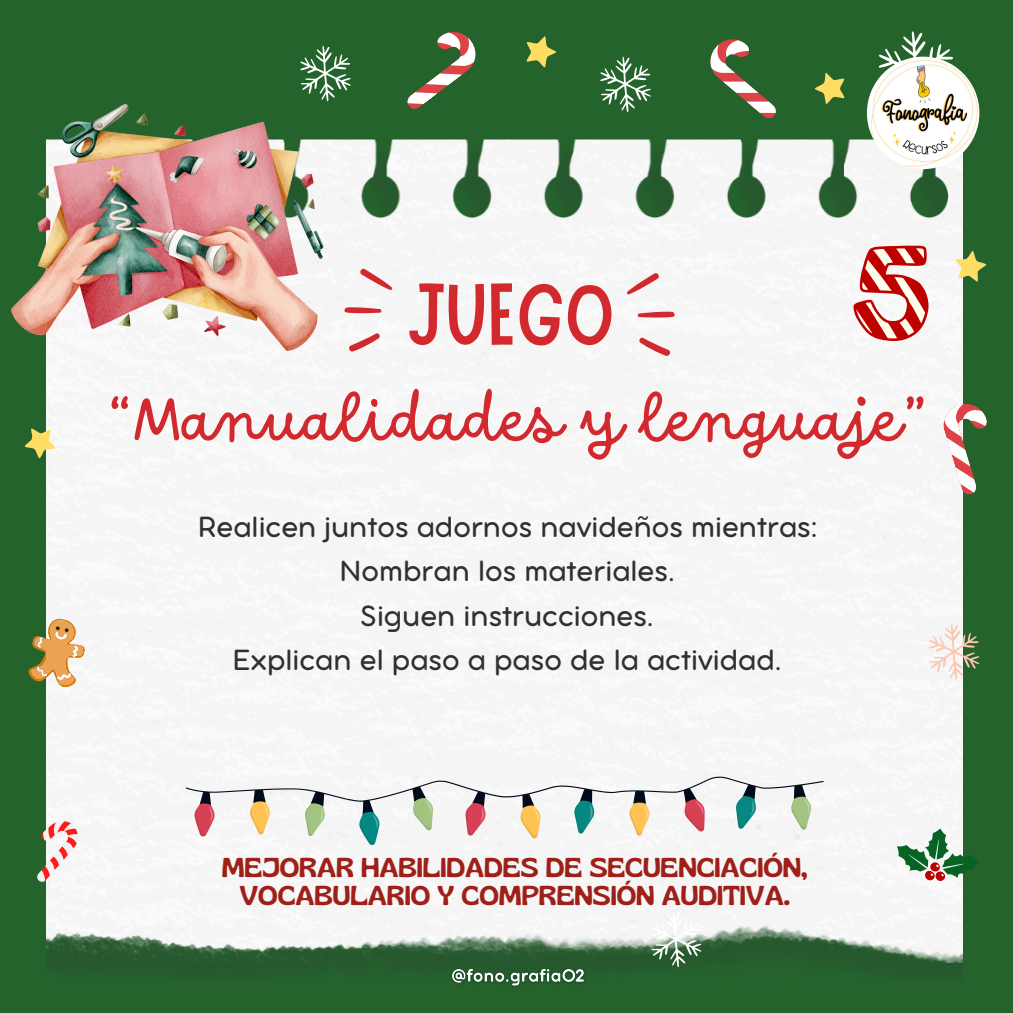
<style>
.page{position:relative;width:1013px;height:1013px;background:#fff}
.page>*{position:absolute;margin:0;border:0;box-sizing:border-box;transform-origin:0 0}
.t1{font:88px "Marykate";color:#d1292e}
.t2{font:65.75px "DO Script Regular";color:#d1292e}
.t3{font:31.75px/44px "Aristotelica Pro Tx";color:#303030;text-align:center}
.t4{font:27.25px/28.6px "Gliker";color:#9f2018;text-align:center}
</style>
<div class="page">
<div style="left:0;top:0;width:1012px;height:1012px;background:#25632d"></div>
<div style="left:46px;top:140px;width:916px;height:830px;background:#f5f5f5"></div>
<svg style="left:626px;top:266px;width:50px;height:91px;background:#f1dcdd"></svg>
<svg style="left:343px;top:262px;width:50px;height:91px;background:#f1dcdd"></svg>
<svg style="left:650px;top:911px;width:51px;height:56px"></svg>
<svg style="left:300px;top:46px;width:51px;height:55px"></svg>
<svg style="left:600px;top:57px;width:50px;height:55px"></svg>
<svg style="left:878px;top:31px;width:75px;height:41px"></svg>
<svg style="left:407px;top:32px;width:69px;height:77px"></svg>
<svg style="left:710px;top:39px;width:66px;height:80px"></svg>
<svg style="left:938px;top:399px;width:49px;height:97px"></svg>
<svg style="left:526px;top:36px;width:30px;height:31px"></svg>
<svg style="left:815px;top:73px;width:29px;height:31px"></svg>
<svg style="left:948px;top:245px;width:39px;height:42px"></svg>
<svg style="left:25px;top:423px;width:32px;height:38px"></svg>
<svg style="left:186px;top:776px;width:637px;height:69px;background:#dfdeda"></svg>
<svg style="left:928px;top:624px;width:51px;height:55px"></svg>
<img style="left:37px;top:821px;width:40px;height:60px">
<svg style="left:896px;top:828px;width:83px;height:53px"></svg>
<svg style="left:28px;top:613px;width:63px;height:77px"></svg>
<svg style="left:853px;top:245px;width:76px;height:96px;background:#e08d8a"></svg>
<img style="left:12px;top:104px;width:311px;height:247px">
<img style="left:866px;top:57px;width:113px;height:112px;border-radius:50%">
<img style="left:446px;top:963px;width:144px;height:24px">
<p class="t1" style="left:406px;top:257px;width:210px">JUEGO</p>
<p class="t2" style="left:108px;top:381px;width:819px">“Manualidades y lenguaje”</p>
<p class="t3" style="left:198px;top:508px;width:621px">Realicen juntos adornos navideños mientras:</p>
<p class="t3" style="left:233px;top:552px;width:552px">Nombran los materiales.<br>Siguen instrucciones.<br>Explican el paso a paso de la actividad.</p>
<p class="t4" style="left:222px;top:852px;width:587px">MEJORAR HABILIDADES DE SECUENCIACIÓN,<br>VOCABULARIO Y COMPRENSIÓN AUDITIVA.</p>
</div>
